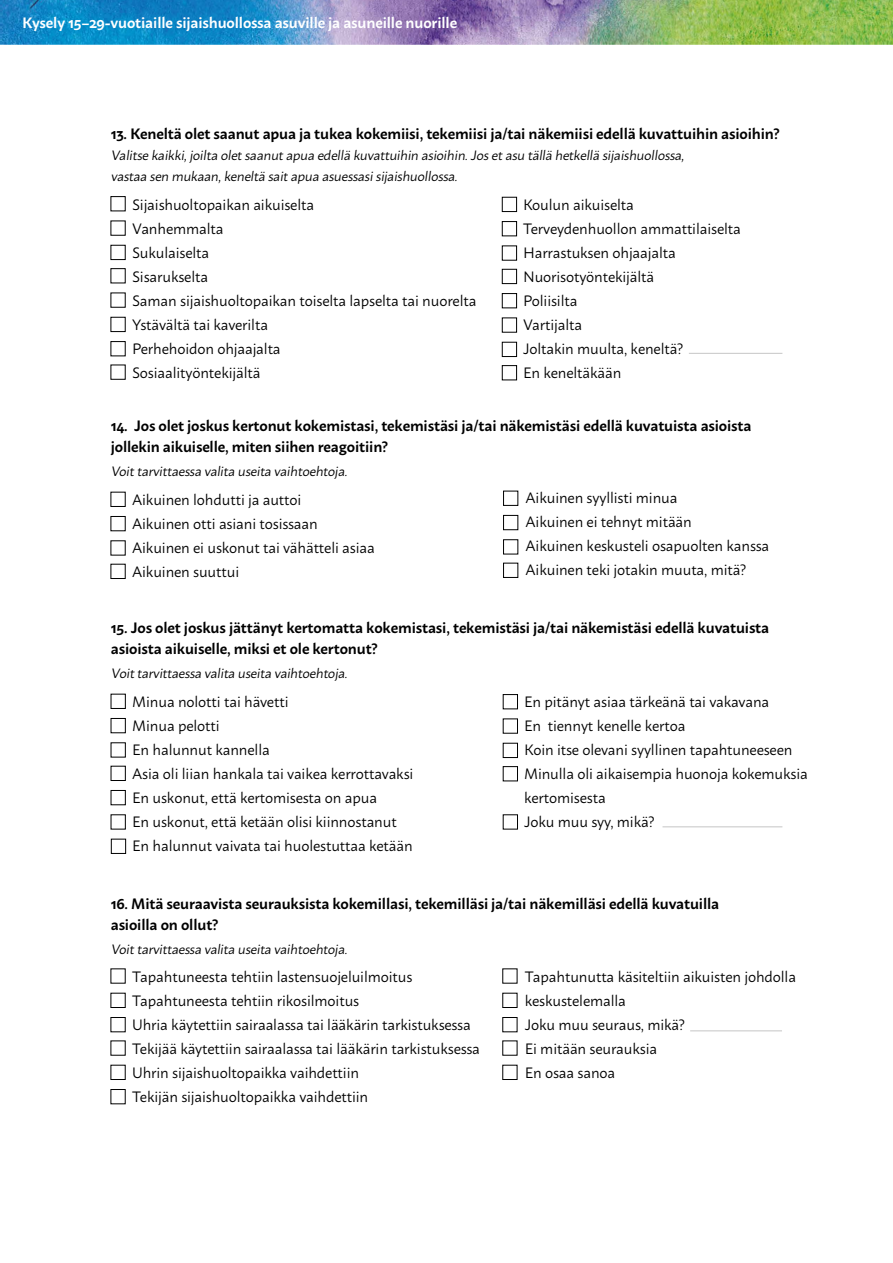
<style>
.page{position:relative;width:893px;height:1263px;background:#fff}
.page>*{position:absolute;margin:0;border:0;box-sizing:border-box;transform-origin:0 0}
.t1{font:15px/24px "Macho";letter-spacing:-.01em;color:#000}
.t2{font:600 15px/21px "Macho";letter-spacing:-.01em;color:#000}
.t3{font:600 15px "Macho";letter-spacing:-.01em;color:#fff}
.t4{font:13.5px/21px "Macho";color:#000}
</style>
<div class="page">
<div style="left:111px;top:492px;width:15px;height:15px;border:1px solid #000"></div>
<div style="left:111px;top:516px;width:15px;height:15px;border:1px solid #000"></div>
<div style="left:111px;top:564px;width:15px;height:15px;border:1px solid #000"></div>
<img style="left:0;top:0;width:893px;height:45px">
<div style="left:111px;top:196px;width:15px;height:15px;border:1px solid #000"></div>
<div style="left:111px;top:245px;width:15px;height:15px;border:1px solid #000"></div>
<div style="left:111px;top:317px;width:15px;height:15px;border:1px solid #000"></div>
<div style="left:111px;top:341px;width:15px;height:15px;border:1px solid #000"></div>
<div style="left:502px;top:197px;width:15px;height:15px;border:1px solid #000"></div>
<div style="left:502px;top:221px;width:15px;height:15px;border:1px solid #000"></div>
<div style="left:502px;top:246px;width:15px;height:15px;border:1px solid #000"></div>
<div style="left:502px;top:269px;width:15px;height:15px;border:1px solid #000"></div>
<div style="left:502px;top:293px;width:15px;height:15px;border:1px solid #000"></div>
<div style="left:502px;top:318px;width:15px;height:15px;border:1px solid #000"></div>
<div style="left:502px;top:342px;width:15px;height:15px;border:1px solid #000"></div>
<div style="left:502px;top:365px;width:15px;height:15px;border:1px solid #000"></div>
<div style="left:111px;top:694px;width:15px;height:15px;border:1px solid #000"></div>
<div style="left:111px;top:718px;width:15px;height:15px;border:1px solid #000"></div>
<div style="left:111px;top:742px;width:15px;height:15px;border:1px solid #000"></div>
<div style="left:111px;top:766px;width:15px;height:15px;border:1px solid #000"></div>
<div style="left:111px;top:790px;width:15px;height:15px;border:1px solid #000"></div>
<div style="left:111px;top:814px;width:15px;height:15px;border:1px solid #000"></div>
<div style="left:503px;top:814px;width:15px;height:15px;border:1px solid #000"></div>
<div style="left:503px;top:694px;width:15px;height:15px;border:1px solid #000"></div>
<div style="left:503px;top:718px;width:15px;height:15px;border:1px solid #000"></div>
<div style="left:503px;top:743px;width:15px;height:15px;border:1px solid #000"></div>
<div style="left:503px;top:766px;width:15px;height:15px;border:1px solid #000"></div>
<hr style="left:662px;top:826px;width:120px;height:1px;background:#c6c6c6">
<div style="left:503px;top:491px;width:15px;height:15px;border:1px solid #000"></div>
<div style="left:503px;top:515px;width:15px;height:15px;border:1px solid #000"></div>
<div style="left:503px;top:539px;width:15px;height:15px;border:1px solid #000"></div>
<div style="left:503px;top:563px;width:15px;height:15px;border:1px solid #000"></div>
<div style="left:111px;top:839px;width:15px;height:15px;border:1px solid #000"></div>
<hr style="left:689px;top:353px;width:93px;height:1px;background:#c6c6c6">
<div style="left:111px;top:993px;width:15px;height:15px;border:1px solid #000"></div>
<div style="left:111px;top:1017px;width:15px;height:15px;border:1px solid #000"></div>
<div style="left:111px;top:1065px;width:15px;height:15px;border:1px solid #000"></div>
<div style="left:111px;top:1089px;width:15px;height:15px;border:1px solid #000"></div>
<hr style="left:690px;top:1030px;width:92px;height:1px;background:#c6c6c6">
<div style="left:502px;top:993px;width:15px;height:15px;border:1px solid #000"></div>
<div style="left:502px;top:1017px;width:15px;height:15px;border:1px solid #000"></div>
<div style="left:502px;top:1065px;width:15px;height:15px;border:1px solid #000"></div>
<p class="t3" style="left:22px;top:9px;width:436px">Kysely 15–29-vuotiaille sijaishuollossa asuville ja asuneille nuorille</p>
<p class="t2" style="left:111px;top:122px;width:670px">13. Keneltä olet saanut apua ja tukea kokemiisi, tekemiisi ja/tai näkemiisi edellä kuvattuihin asioihin?</p>
<p class="t4" style="left:111px;top:143px;width:578px">Valitse kaikki,joilta oletsaanutapua edellä kuvattuihin asioihin.Josetasu tällä hetkellä sijaishuollossa, vastaa sen mukaan,keneltä saitapua asuessasisijaishuollossa.</p>
<p class="t1" style="left:132px;top:191px;width:346px">Sijaishuoltopaikan aikuiselta<br>Vanhemmalta<br>Sukulaiselta<br>Sisarukselta<br>Saman sijaishuoltopaikan toiselta lapselta tai nuorelta<br>Ystävältä tai kaverilta<br>Perhehoidon ohjaajalta<br>Sosiaalityöntekijältä</p>
<p class="t1" style="left:523px;top:191px;width:219px">Koulun aikuiselta<br>Terveydenhuollon ammattilaiselta<br>Harrastuksen ohjaajalta<br>Nuorisotyöntekijältä<br>Poliisilta<br>Vartijalta<br>Joltakin muulta, keneltä?<br>En keneltäkään</p>
<p class="t2" style="left:111px;top:414px;width:642px">14. Jos olet joskus kertonut kokemistasi, tekemistäsi ja/tai näkemistäsi edellä kuvatuista asioista jollekin aikuiselle, miten siihen reagoitiin?</p>
<p class="t4" style="left:111px;top:460px;width:241px">Voittarvittaessa valita useita vaihtoehtoja.</p>
<p class="t1" style="left:132px;top:486px;width:244px">Aikuinen lohdutti ja auttoi<br>Aikuinen otti asiani tosissaan<br>Aikuinen ei uskonut tai vähätteli asiaa<br>Aikuinen suuttui</p>
<p class="t1" style="left:525px;top:484px;width:245px">Aikuinen syyllisti minua<br>Aikuinen ei tehnyt mitään<br>Aikuinen keskusteli osapuolten kanssa<br>Aikuinen teki jotakin muuta, mitä?</p>
<p class="t2" style="left:111px;top:616px;width:660px">15. Jos olet joskus jättänyt kertomatta kokemistasi, tekemistäsi ja/tai näkemistäsi edellä kuvatuista asioista aikuiselle, miksi et ole kertonut?</p>
<p class="t4" style="left:111px;top:662px;width:241px">Voittarvittaessa valita useita vaihtoehtoja.</p>
<p class="t1" style="left:132px;top:688px;width:283px">Minua nolotti tai hävetti<br>Minua pelotti<br>En halunnut kannella<br>Asia oli liian hankala tai vaikea kerrottavaksi En uskonut, että kertomisesta on apua<br>En uskonut, että ketään olisi kiinnostanut En halunnut vaivata tai huolestuttaa ketään</p>
<p class="t1" style="left:524px;top:688px;width:285px">En pitänyt asiaa tärkeänä tai vakavana<br>En tiennyt kenelle kertoa<br>Koin itse olevani syyllinen tapahtuneeseen<br>Minulla oli aikaisempia huonoja kokemuksia kertomisesta<br>Joku muu syy, mikä?</p>
<p class="t2" style="left:111px;top:892px;width:610px">16. Mitä seuraavista seurauksista kokemillasi, tekemilläsi ja/tai näkemilläsi edellä kuvatuilla asioilla on ollut?</p>
<p class="t4" style="left:111px;top:938px;width:241px">Voittarvittaessa valita useita vaihtoehtoja.</p>
<p class="t1" style="left:132px;top:963px;width:349px">Tapahtuneesta tehtiin lastensuojeluilmoitus Tapahtuneesta tehtiin rikosilmoitus<br>Uhria käytettiin sairaalassa tai lääkärin tarkistuksessa Tekijää käytettiin sairaalassa tai lääkärin tarkistuksessa Uhrin sijaishuoltopaikka vaihdettiin<br>Tekijän sijaishuoltopaikka vaihdettiin</p>
<p class="t1" style="left:525px;top:963px;width:273px">Tapahtunutta käsiteltiin aikuisten johdolla keskustelemalla<br>Joku muu seuraus, mikä?<br>Ei mitään seurauksia<br>En osaa sanoa</p>
</div>
